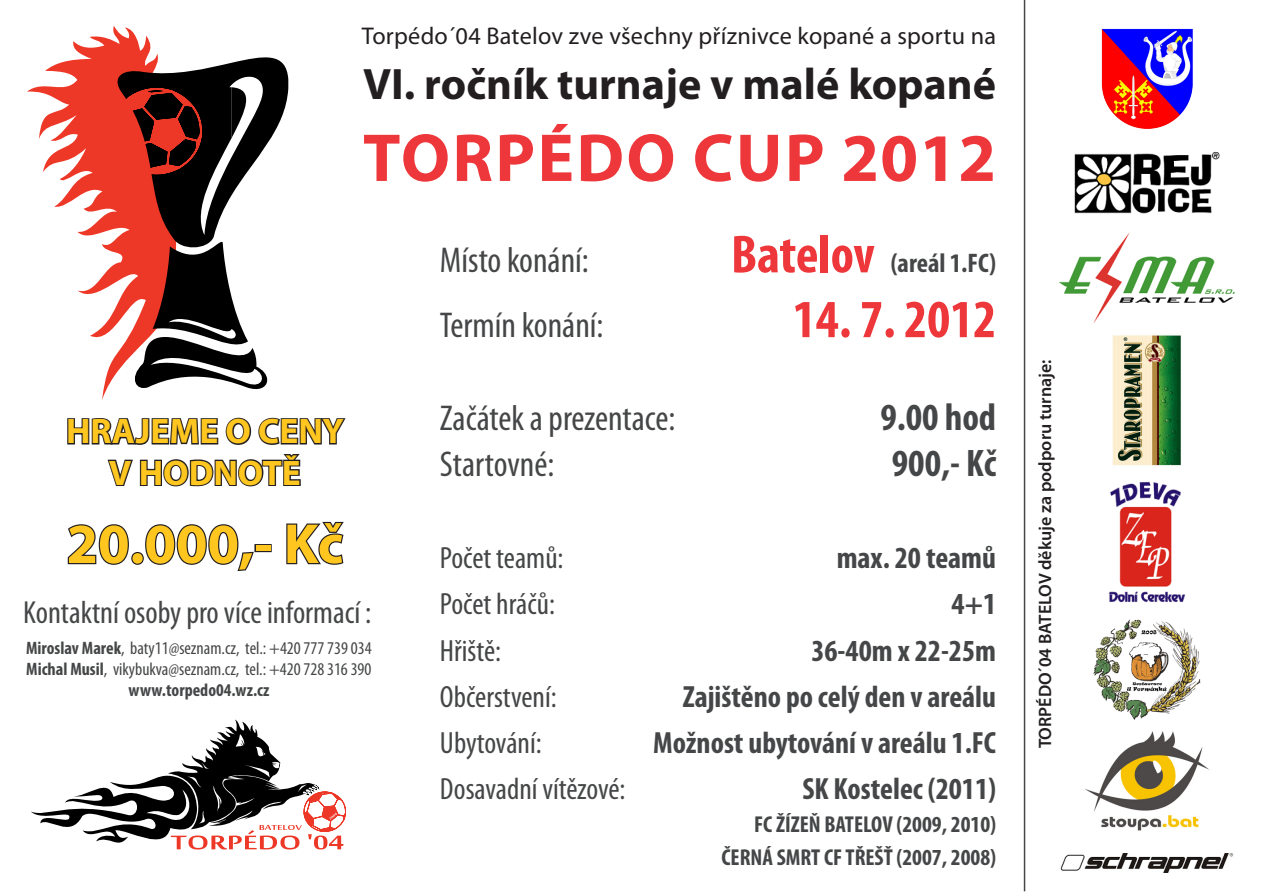
<style>
.page{position:relative;width:1263px;height:893px;background:#fff}
.page>*{position:absolute;margin:0;border:0;box-sizing:border-box;transform-origin:0 0}
.t1{font:700 68.4px "Myriad Pro";letter-spacing:.035em;color:#ee373a}
.t2{font:700 56.85px "Myriad Pro";color:#fec61f}
.t3{font:700 condensed 54px "Myriad Pro";color:#ee373a}
.t4{font:700 44.25px "Myriad Pro";color:#231f20}
.t5{font:700 condensed 38.55px "Myriad Pro";color:#454647}
.t6{font:condensed 36px "Myriad Pro";color:#454647}
.t7{font:700 35.55px/41.4px "Myriad Pro";color:#fec61f;text-align:center}
.t8{font:condensed 31.95px "Myriad Pro";color:#454647}
.t9{font:700 condensed 30.75px "Myriad Pro";color:#454647}
.t10{font:condensed 30.75px "Myriad Pro";color:#454647}
.t11{font:700 condensed 27px "Myriad Pro";color:#454647}
.t12{font:24.3px "Myriad Pro";letter-spacing:.01em;color:#231f20}
.t13{font:700 condensed 23.1px/32.7px "Myriad Pro";color:#454647;text-align:right}
.t14{font:condensed 18px/21px "Myriad Pro";color:#454647;text-align:center}
.t15{font:600 18px "Myriad Pro";color:#231f20}
.s1{font-size:54px;color:#ee373a}
.s2{font-weight:700}
</style>
<div class="page">
<svg style="left:31px;top:719px;width:315px;height:130px"></svg>
<svg style="left:27px;top:61px;width:39px;height:146px"></svg>
<svg style="left:66px;top:26px;width:280px;height:461px"></svg>
<svg style="left:67px;top:524px;width:62px;height:41px"></svg>
<div style="left:131px;top:552px;width:13px;height:13px;border:2px solid #231f20;border-radius:50%"></div>
<svg style="left:145px;top:524px;width:110px;height:48px"></svg>
<div style="left:254px;top:544px;width:18px;height:8px;border:2px solid #231f20"></div>
<svg style="left:286px;top:521px;width:58px;height:44px"></svg>
<hr style="left:1024px;top:0;width:1px;height:891px;background:#454647">
<img style="left:1101px;top:28px;width:92px;height:101px">
<img style="left:1059px;top:232px;width:176px;height:91px">
<img style="left:1085px;top:731px;width:124px;height:100px">
<img style="left:1074px;top:151px;width:146px;height:63px">
<img style="left:1060px;top:853px;width:174px;height:20px">
<img style="left:1109px;top:481px;width:77px;height:122px">
<img style="left:1112px;top:335px;width:69px;height:131px">
<img style="left:1093px;top:619px;width:107px;height:101px">
<h3 class="t12" style="left:362px;top:21px;width:636px">Torpédo´04 Batelov zve všechny příznivce kopané a sportu na</h3>
<h3 class="t4" style="left:363px;top:55px;width:634px">VI. ročník turnaje v malé kopané</h3>
<h1 class="t1" style="left:363px;top:113px;width:635px">Torpédo cup 2012</h1>
<h3 class="t6" style="left:440px;top:239px;width:150px">Místo konání:</h3>
<h3 class="t11" style="left:731px;top:246px;width:267px"><span class="s1">Batelov</span> (areál 1.FC)</h3>
<h3 class="t7" style="left:66px;top:409px;width:279px">HRAJEME O CENY<br>V HODNOTĚ</h3>
<h2 class="t2" style="left:66px;top:507px;width:278px">20.000,- Kč</h2>
<h3 class="t8" style="left:23px;top:593px;width:350px">Kontaktní osoby pro více informací :</h3>
<p class="t14" style="left:26px;top:637px;width:347px"><span class="s2">Miroslav Marek</span>, baty11@seznam.cz, tel.: +420 777 739 034<br><span class="s2">Michal Musil</span>, vikybukva@seznam.cz, tel.: +420 728 316 390 <span class="s2">www.torpedo04.wz.cz</span></p>
<h3 class="t6" style="left:440px;top:303px;width:165px">Termín konání:</h3>
<h3 class="t3" style="left:793px;top:285px;width:205px">14. 7. 2012</h3>
<h3 class="t6" style="left:440px;top:396px;width:237px">Začátek a prezentace:</h3>
<h3 class="t5" style="left:880px;top:393px;width:117px">9.00 hod</h3>
<h3 class="t6" style="left:440px;top:442px;width:116px">Startovné:</h3>
<h3 class="t5" style="left:892px;top:439px;width:106px">900,- Kč</h3>
<h3 class="t10" style="left:440px;top:539px;width:125px">Počet teamů:</h3>
<h3 class="t9" style="left:837px;top:539px;width:161px">max. 20 teamů</h3>
<h3 class="t10" style="left:440px;top:586px;width:117px">Počet hráčů:</h3>
<h3 class="t9" style="left:951px;top:585px;width:46px">4+1</h3>
<h3 class="t10" style="left:440px;top:632px;width:63px">Hřiště:</h3>
<h3 class="t9" style="left:811px;top:631px;width:186px">36-40m x 22-25m</h3>
<h3 class="t10" style="left:440px;top:678px;width:118px">Občerstvení:</h3>
<h3 class="t9" style="left:683px;top:677px;width:315px">Zajištěno po celý den v areálu</h3>
<h3 class="t10" style="left:440px;top:724px;width:103px">Ubytování:</h3>
<h3 class="t9" style="left:653px;top:723px;width:344px">Možnost ubytování v areálu 1.FC</h3>
<h3 class="t10" style="left:440px;top:770px;width:187px">Dosavadní vítězové:</h3>
<h3 class="t9" style="left:802px;top:770px;width:195px">SK Kostelec (2011)</h3>
<p class="t13" style="left:721px;top:807px;width:276px">FC ŽÍZEŇ BATELOV (2009, 2010)<br>ČERNÁ SMRT CF TŘEŠŤ (2007, 2008)</p>
<p class="t15" style="left:1033px;top:748px;width:390px;rotate:-90deg">TORPÉDO´04 BATELOV děkuje za podporu turnaje:</p>
</div>
